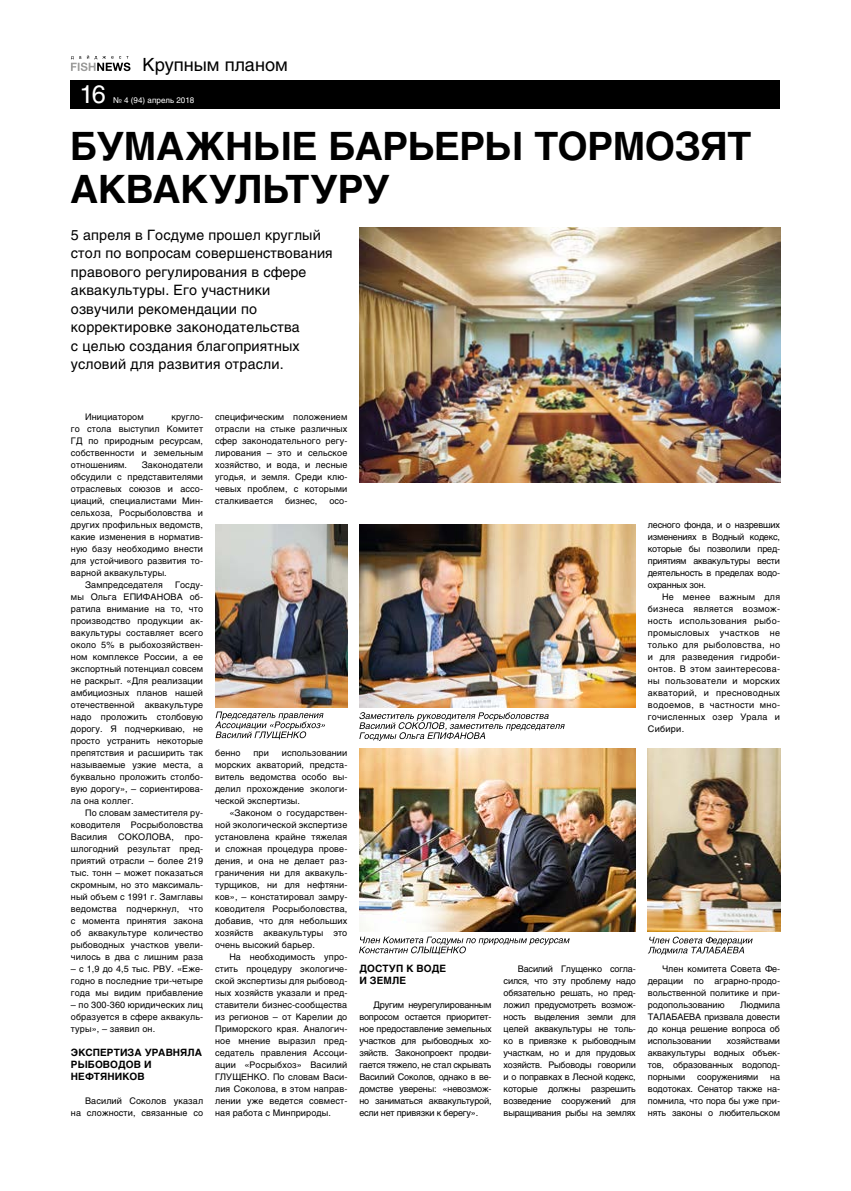
<style>
.page{position:relative;width:851px;height:1191px;background:#fff}
.page>*{position:absolute;margin:0;border:0;box-sizing:border-box;transform-origin:0 0}
.t1{font:700 38.7px/42.7px "Helios C";letter-spacing:-.01em;color:#000}
.t2{font:25px "Helios C";color:#fff}
.t3{font:18px "Helios C";color:#000}
.t4{font:14.2px/18.5px "Helios C";letter-spacing:.01em;color:#000}
.t5{font:700 10px/12px "Helios C";letter-spacing:.01em;color:#000}
.t6{font:9px/12px "Helios C";letter-spacing:.01em;color:#000;text-align:justify}
.t7{font:9px "Helios C";letter-spacing:-.01em;color:#000}
.t8{font:8px "Helios C";color:#fff}
</style>
<div class="page">
<div style="left:71px;top:80px;width:709px;height:29px;background:#000"></div>
<svg style="left:71px;top:55px;width:59px;height:16px"></svg>
<img style="left:359px;top:228px;width:421px;height:254px">
<img style="left:359px;top:524px;width:276px;height:183px">
<img style="left:215px;top:524px;width:132px;height:183px">
<img style="left:647px;top:748px;width:133px;height:183px">
<img style="left:359px;top:748px;width:276px;height:183px">
<svg style="left:215px;top:711px;width:110px;height:28px"></svg>
<svg style="left:359px;top:712px;width:205px;height:29px"></svg>
<svg style="left:359px;top:936px;width:210px;height:18px"></svg>
<svg style="left:647px;top:936px;width:105px;height:18px"></svg>
<h3 class="t3" style="left:142px;top:54px;width:147px">Крупным планом</h3>
<h2 class="t2" style="left:79px;top:79px;width:28px">16</h2>
<p class="t8" style="left:113px;top:96px;width:83px">№ 4 (94) апрель 2018</p>
<h1 class="t1" style="left:70px;top:125px;width:682px">БУМАЖНЫЕ БАРЬЕРЫ ТОРМОЗЯТ<br>АКВАКУЛЬТУРУ</h1>
<p class="t4" style="left:71px;top:225px;width:263px">5 апреля в Госдуме прошел круглый стол по вопросам совершенствования правового регулирования в сфере аквакультуры. Его участники озвучили рекомендации по корректировке законодательства<br>с целью создания благоприятных условий для развития отрасли.</p>
<p class="t6" style="left:85px;top:411px;width:60px">Инициатором</p>
<p class="t6" style="left:71px;top:411px;width:134px;text-indent:100px">кругло&shy;го стола выступил Комитет ГД по природным ресурсам, собственности и земельным отношениям.</p>
<p class="t6" style="left:142px;top:459px;width:63px">Законодатели</p>
<p class="t6" style="left:71px;top:471px;width:134px">обсудили с представителями</p>
<p class="t6" style="left:71px;top:483px;width:134px">отраслевых союзов и ассо-</p>
<p class="t6" style="left:71px;top:495px;width:134px">циаций, специалистами Мин-</p>
<p class="t6" style="left:71px;top:507px;width:134px">сельхоза, Росрыболовства и</p>
<p class="t6" style="left:71px;top:519px;width:134px">других профильных ведомств,</p>
<p class="t6" style="left:71px;top:531px;width:134px">какие изменения в норматив-</p>
<p class="t6" style="left:71px;top:543px;width:134px">ную базу необходимо внести</p>
<p class="t6" style="left:71px;top:555px;width:134px">для устойчивого развития то-</p>
<p class="t6" style="left:71px;top:567px;width:97px">варной аквакультуры.</p>
<p class="t6" style="left:85px;top:579px;width:79px">Зампредседателя</p>
<p class="t6" style="left:71px;top:579px;width:134px;text-indent:104px">Госду&shy;мы Ольга ЕПИФАНОВА об&shy;ратила внимание на то, что производство продукции ак&shy;вакультуры составляет всего около 5% в рыбохозяйствен&shy;ном комплексе России, а ее экспортный потенциал совсем не раскрыт. «Для реализации амбициозных планов нашей отечественной аквакультуре надо проложить столбовую дорогу. Я подчеркиваю, не просто устранить некоторые препятствия и расширить так называемые узкие места, а буквально проложить столбо&shy;вую дорогу», – сориентирова&shy;ла она коллег.</p>
<p class="t6" style="left:71px;top:807px;width:134px;text-indent:14px">По словам заместителя ру&shy;ководителя Росрыболовства Василия СОКОЛОВА, про&shy;шлогодний результат пред&shy;приятий отрасли – более 219 тыс. тонн – может показаться скромным, но это максималь&shy;ный объем с 1991 г. Замглавы ведомства подчеркнул, что с момента принятия закона об аквакультуре количество рыбоводных участков увели&shy;чилось в два с лишним раза</p>
<p class="t6" style="left:71px;top:963px;width:134px">– с 1,9 до 4,5 тыс. РВУ. «Еже&shy;годно в последние три-четыре года мы видим прибавление</p>
<p class="t6" style="left:71px;top:999px;width:134px">– по 300-360 юридических лиц образуется в сфере аквакуль&shy;туры», – заявил он.</p>
<p class="t5" style="left:71px;top:1046px;width:133px">ЭКСПЕРТИЗА УРАВНЯЛА<br>РЫБОВОДОВ И<br>НЕФТЯНИКОВ</p>
<p class="t6" style="left:71px;top:1095px;width:134px;text-align:right">Василий Соколов указал<br>на сложности, связанные со</p>
<p class="t6" style="left:215px;top:411px;width:134px">специфическим положением отрасли на стыке различных сфер законодательного регу&shy;лирования – это и сельское хозяйство, и вода, и лесные угодья, и земля. Среди клю&shy;чевых проблем, с которыми сталкивается</p>
<p class="t6" style="left:285px;top:495px;width:34px">бизнес,</p>
<p class="t6" style="left:329px;top:495px;width:20px">осо-</p>
<p class="t6" style="left:215px;top:747px;width:27px">бенно</p>
<p class="t6" style="left:253px;top:747px;width:17px">при</p>
<p class="t6" style="left:215px;top:747px;width:134px;text-indent:67px">использовании морских акваторий, предста&shy;витель ведомства особо вы&shy;делил прохождение экологи&shy;ческой экспертизы.</p>
<p class="t6" style="left:215px;top:807px;width:134px;text-indent:14px">«Законом о государствен&shy;ной экологической экспертизе установлена крайне тяжелая и сложная процедура прове&shy;дения, и она не делает раз&shy;граничения ни для аквакуль&shy;турщиков, ни для нефтяни&shy;ков», – констатировал замру&shy;ководителя Росрыболовства, добавив, что для небольших хозяйств аквакультуры это очень высокий барьер.</p>
<p class="t6" style="left:215px;top:951px;width:134px;text-indent:14px">На необходимость упро&shy;стить процедуру экологиче&shy;ской экспертизы для рыбовод&shy;ных хозяйств указали и пред&shy;ставители бизнес-сообщества из регионов – от Карелии до Приморского края. Аналогич&shy;ное мнение выразил пред&shy;седатель правления Ассоци&shy;ации «Росрыбхоз» Василий ГЛУЩЕНКО. По словам Васи&shy;лия Соколова, в этом направ&shy;лении уже ведется совмест&shy;ная работа с Минприроды.</p>
<p class="t5" style="left:359px;top:962px;width:88px">ДОСТУП К ВОДЕ<br>И ЗЕМЛЕ</p>
<p class="t6" style="left:359px;top:999px;width:134px;text-indent:14px">Другим неурегулированным вопросом остается приоритет&shy;ное предоставление земельных участков для рыбоводных хо&shy;зяйств. Законопроект продви&shy;гается тяжело, не стал скрывать Василий Соколов, однако в ве&shy;домстве уверены: «невозмож&shy;но заниматься аквакультурой, если нет привязки к берегу».</p>
<p class="t6" style="left:647px;top:519px;width:134px">лесного фонда, и о назревших изменениях в Водный кодекс, которые бы позволили пред&shy;приятиям аквакультуры вести деятельность в пределах водо&shy;охранных зон.</p>
<p class="t6" style="left:647px;top:591px;width:134px;text-indent:14px">Не менее важным для бизнеса является возмож&shy;ность использования рыбо&shy;промысловых участков не только для рыболовства, но и для разведения гидроби&shy;онтов. В этом заинтересова&shy;ны пользователи и морских акваторий, и пресноводных водоемов, в частности мно&shy;гочисленных озер Урала и Сибири.</p>
<p class="t6" style="left:503px;top:963px;width:134px;text-indent:14px">Василий Глущенко согла&shy;сился, что эту проблему надо обязательно решать, но пред&shy;ложил предусмотреть возмож&shy;ность выделения земли для целей аквакультуры не толь&shy;ко в привязке к рыбоводным участкам, но и для прудовых хозяйств. Рыбоводы говорили и о поправках в Лесной кодекс, которые должны разрешить возведение сооружений для выращивания рыбы на землях</p>
<p class="t6" style="left:647px;top:963px;width:134px;text-indent:14px">Член комитета Совета Фе&shy;дерации по аграрно-продо&shy;вольственной политике и при&shy;родопользованию</p>
<p class="t6" style="left:647px;top:999px;width:134px;text-indent:92px">Людмила ТАЛАБАЕВА призвала довести до конца решение вопроса об использовании</p>
<p class="t6" style="left:647px;top:1035px;width:134px;text-indent:79px">хозяйствами аквакультуры водных объек&shy;тов, образованных водопод&shy;порными</p>
<p class="t6" style="left:647px;top:1071px;width:134px;text-indent:122px">на водотоках. Сенатор также на&shy;помнила, что пора бы уже при&shy;нять законы о любительском</p>
<p class="t7" style="left:697px;top:1071px;width:63px">сооружениями</p>
</div>
